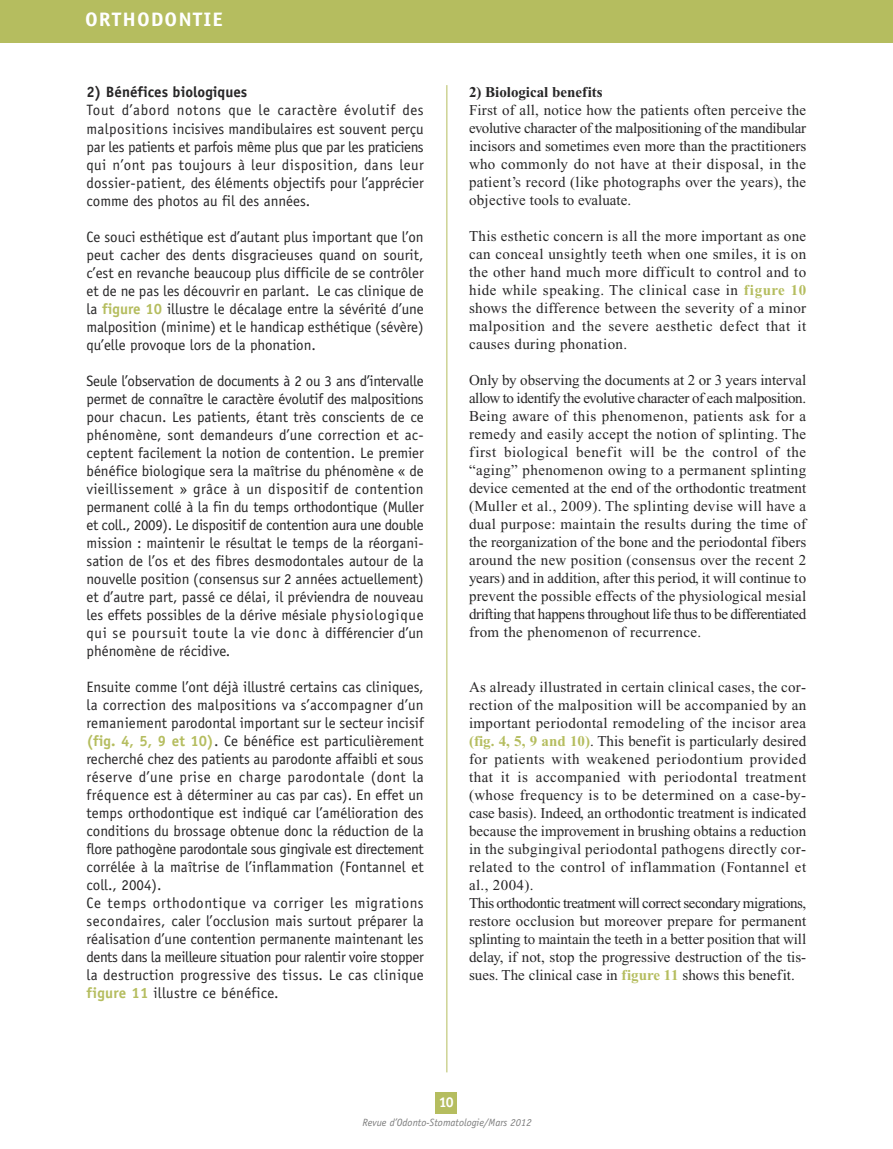
<style>
.page{position:relative;width:893px;height:1149px;background:#fff}
.page>*{position:absolute;margin:0;border:0;box-sizing:border-box;transform-origin:0 0}
.t1{font:700 19.5px "Officina Sans";letter-spacing:.05em;color:#fff;scale:1.1 1}
.t2{font:15px/18px "Officina Sans";color:#272627;text-align:justify}
.t3{font:15px/18px "Times New Roman";letter-spacing:.02em;color:#272627;text-align:justify}
.t4{font:700 15px "Officina Sans";color:#272627}
.t5{font:700 15px "Times New Roman";color:#272627}
.t6{font:700 14.25px "Officina Sans";color:#fff}
.t7{font:italic 10.5px "Officina Sans";color:#7d7d7d}
.s1{font-weight:700;color:#b5bd5f}
</style>
<div class="page">
<div style="left:436px;top:1091px;width:21px;height:22px;background:#b5bd5f"></div>
<div style="left:0;top:0;width:893px;height:43px;background:#b5bd5f"></div>
<hr style="left:446px;top:85px;width:1px;height:986px;background:#b5bd5f">
<h1 class="t1" style="left:85px;top:12px;width:127px">ORTHODONTIE</h1>
<p class="t4" style="left:87px;top:87px;width:162px">2) Bénéfices biologiques</p>
<p class="t2" style="left:87px;top:103px;width:339px">Tout d’abord notons que le caractère évolutif des malpositions incisives mandibulaires est souvent perçu par les patients et parfois même plus que par les praticiens qui n’ont pas toujours à leur disposition, dans leur dossier-patient, des éléments objectifs pour l’apprécier comme des photos au fil des années.</p>
<p class="t2" style="left:87px;top:229px;width:339px">Ce souci esthétique est d’autant plus important que l’on peut cacher des dents disgracieuses quand on sourit, c’est en revanche beaucoup plus difficile de se contrôler et de ne pas les découvrir en parlant. Le cas clinique de la <span class="s1">figure 10</span> illustre le décalage entre la sévérité d’une malposition (minime) et le handicap esthétique (sévère) qu’elle provoque lors de la phonation.</p>
<p class="t2" style="left:87px;top:373px;width:339px">Seule l’observation de documents à 2 ou 3 ans d’intervalle permet de connaître le caractère évolutif des malpositions pour chacun. Les patients, étant très conscients de ce phénomène, sont demandeurs d’une correction et ac&shy;ceptent facilement la notion de contention. Le premier bénéfice biologique sera la maîtrise du phénomène « de vieillissement » grâce à un dispositif de contention permanent collé à la fin du temps orthodontique (Muller et coll., 2009). Le dispositif de contention aura une double mission : maintenir le résultat le temps de la réorgani&shy;sation de l’os et des fibres desmodontales autour de la nouvelle position (consensus sur 2 années actuellement) et d’autre part, passé ce délai, il préviendra de nouveau les effets possibles de la dérive mésiale physiologique qui se poursuit toute la vie donc à différencier d’un phénomène de récidive.</p>
<p class="t2" style="left:87px;top:679px;width:339px;text-align:left">Ensuite comme l’ont déjà illustré certains cas cliniques, la correction des malpositions va s’accompagner d’un remaniement parodontal important sur le secteur incisif <span class="s1">(fig. 4, 5, 9 et 10)</span>. Ce bénéfice est particulièrement recherché chez des patients au parodonte affaibli et sous réserve d’une prise en charge parodontale (dont la fréquence est à déterminer au cas par cas). En effet un temps orthodontique est indiqué car l’amélioration des conditions du brossage obtenue donc la réduction de la flore pathogène parodontale sous gingivale est directement corrélée à la maîtrise de l’inflammation (Fontannel et coll., 2004).<br>Ce temps orthodontique va corriger les migrations secondaires, caler l’occlusion mais surtout préparer la réalisation d’une contention permanente maintenant les dents dans la meilleure situation pour ralentir voire stopper la destruction progressive des tissus. Le cas clinique <span class="s1">figure 11</span> illustre ce bénéfice.</p>
<p class="t5" style="left:469px;top:87px;width:135px">2) Biological benefits</p>
<p class="t3" style="left:469px;top:102px;width:339px">First of all, notice how the patients often perceive the evolutive character of the malpositioning of the mandibular incisors and sometimes even more than the practitioners who commonly do not have at their disposal, in the patient’s record (like photographs over the years), the objective tools to evaluate.</p>
<p class="t3" style="left:469px;top:228px;width:339px">This esthetic concern is all the more important as one can conceal unsightly teeth when one smiles, it is on the other hand much more difficult to control and to hide while speaking. The clinical case in <span class="s1">figure 10 </span>shows the difference between the severity of a minor malposition and the severe aesthetic defect that it causes during phonation.</p>
<p class="t3" style="left:469px;top:372px;width:339px">Only by observing the documents at 2 or 3 years interval allow to identify the evolutive character of each malposition.<br>Being aware of this phenomenon, patients ask for a remedy and easily accept the notion of splinting. The first biological benefit will be the control of the “aging” phenomenon owing to a permanent splinting device cemented at the end of the orthodontic treatment (Muller et al., 2009). The splinting devise will have a dual purpose: maintain the results during the time of the reorganization of the bone and the periodontal fibers around the new position (consensus over the recent 2 years) and in addition, after this period, it will continue to prevent the possible effects of the physiological mesial drifting that happens throughout life thus to be differentiated from the phenomenon of recurrence.</p>
<p class="t3" style="left:469px;top:678px;width:339px;text-align:left">As already illustrated in certain clinical cases, the cor&shy;rection of the malposition will be accompanied by an important periodontal remodeling of the incisor area <span class="s1">(fig. 4, 5, 9 and 10)</span>. This benefit is particularly desired for patients with weakened periodontium provided that it is accompanied with periodontal treatment (whose frequency is to be determined on a case-by&shy;case basis). Indeed, an orthodontic treatment is indicated because the improvement in brushing obtains a reduction in the subgingival periodontal pathogens directly cor&shy;related to the control of inflammation (Fontannel et al., 2004).<br>This orthodontic treatment will correct secondary migrations, restore occlusion but moreover prepare for permanent splinting to maintain the teeth in a better position that will delay, if not, stop the progressive destruction of the tis&shy;sues. The clinical case in <span class="s1">figure 11</span> shows this benefit.</p>
<p class="t6" style="left:439px;top:1096px;width:16px">10</p>
<p class="t7" style="left:363px;top:1117px;width:171px">Revue d’Odonto-Stomatologie/Mars 2012</p>
</div>
